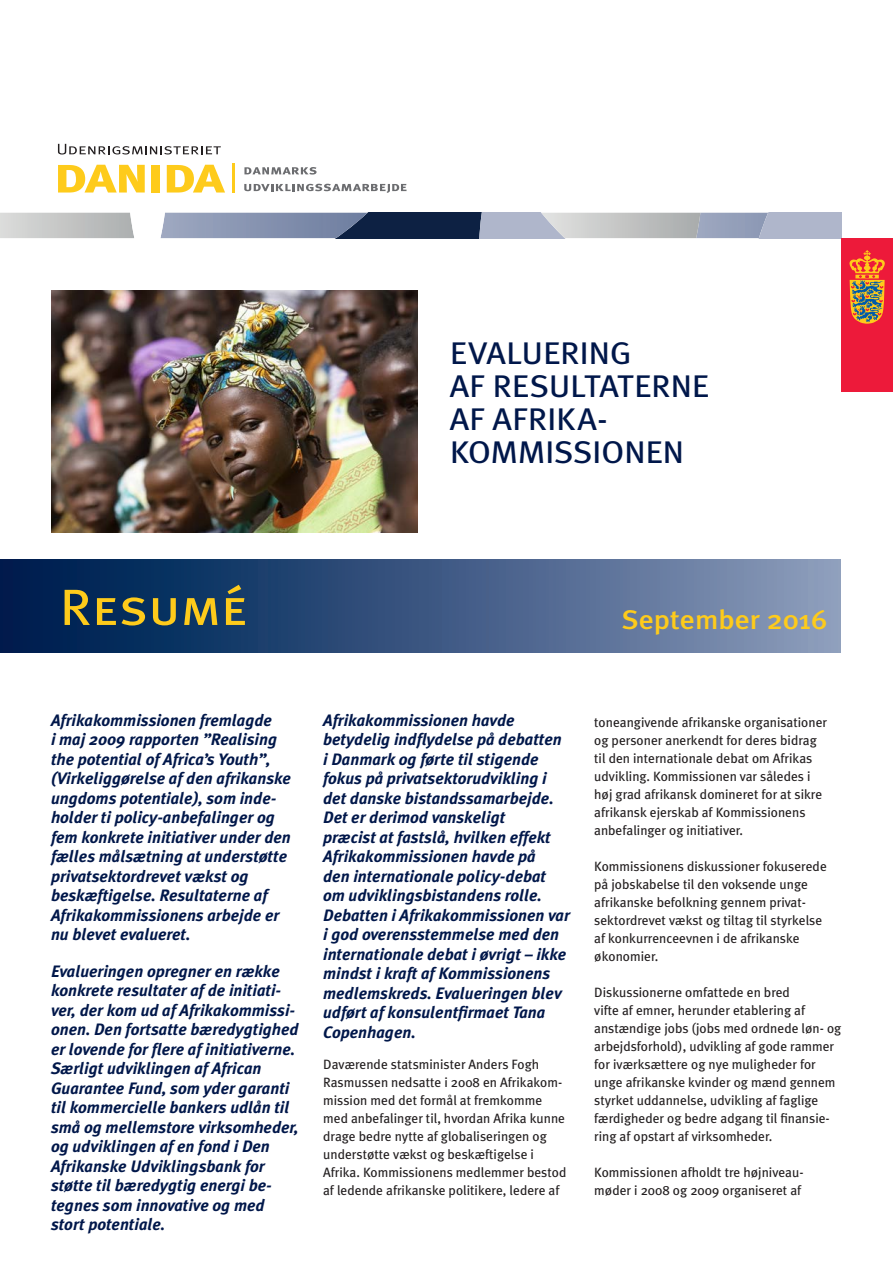
<style>
.page{position:relative;width:893px;height:1263px;background:#fff}
.page>*{position:absolute;margin:0;border:0;box-sizing:border-box;transform-origin:0 0}
.t1{font:51px "Meta Plus Book Caps";color:#fecb1b;scale:1.1 1}
.t2{font:31.35px/33px "Meta Plus";letter-spacing:.01em;color:#00174a;scale:1.09 1}
.t3{font:500 27px "Meta Plus";color:#fecb1b;scale:1.1 1}
.t4{font:italic 700 16.5px/19.5px "Meta Plus";color:#00174a}
.t5{font:13.5px/18px "Meta Plus";color:#231f20}
</style>
<div class="page">
<svg style="left:244px;top:167px;width:73px;height:8px"></svg>
<svg style="left:244px;top:184px;width:162px;height:9px"></svg>
<svg style="left:58px;top:165px;width:87px;height:28px"></svg>
<div style="left:152px;top:165px;width:8px;height:28px;background:#fecb1b"></div>
<svg style="left:167px;top:165px;width:58px;height:28px"></svg>
<hr style="left:232px;top:164px;width:2px;height:29px;background:#fecb1b">
<svg style="left:58px;top:144px;width:163px;height:10px"></svg>
<svg style="left:0;top:213px;width:842px;height:25px;background:#959dae"></svg>
<div style="left:842px;top:238px;width:51px;height:153px;background:#ed1a3a"></div>
<svg style="left:849px;top:250px;width:36px;height:74px"></svg>
<img style="left:51px;top:290px;width:366px;height:242px">
<div style="left:0;top:559px;width:840px;height:94px;background:linear-gradient(to right,#00174a,#8a9aba)"></div>
<svg style="left:227px;top:585px;width:14px;height:9px"></svg>
<h2 class="t2" style="left:450px;top:337px;width:236px">Evaluering<br>af resultaterne af Afrika&shy;kommissionen</h2>
<h1 class="t1" style="left:60px;top:578px;width:173px">Resume</h1>
<h3 class="t3" style="left:622px;top:604px;width:188px">September 2016</h3>
<p class="t4" style="left:51px;top:710px;width:242px">Afrikakommissionen fremlagde<br>i maj 2009 rapporten ”Realising the potential of Africa’s Youth”, (Virkeliggørelse af den afrikanske ungdoms potentiale), som inde&shy;holder ti policy-anbefalinger og fem konkrete initiativer under den fælles målsætning at understøtte privatsektordrevet vækst og beskæftigelse. Resultaterne af<br>Afrikakommissionens arbejde er nu blevet evalueret.</p>
<p class="t4" style="left:51px;top:961px;width:249px">Evalueringen opregner en række konkrete resultater af de initiati&shy;ver, der kom ud af Afrikakommissi&shy;onen. Den fortsatte bæredygtighed er lovende for flere af initiativerne.<br>Særligt udviklingen af African<br>Guarantee Fund, som yder garanti til kommercielle bankers udlån til små og mellemstore virksomheder, og udviklingen af en fond i Den<br>Afrikanske Udviklingsbank for støtte til bæredygtig energi be&shy;tegnes som innovative og med stort potentiale.</p>
<p class="t4" style="left:323px;top:710px;width:248px">Afrikakommissionen havde betydelig indflydelse på debatten i Danmark og førte til stigende fokus på privatsektorudvikling i det danske bistandssamarbejde.<br>Det er derimod vanskeligt<br>præcist at fastslå, hvilken effekt<br>Afrikakommissionen havde på<br>den internationale policy-debat om udviklingsbistandens rolle.<br>Debatten i Afrikakommissionen var i god overensstemmelse med den internationale debat i øvrigt – ikke mindst i kraft af Kommissionens medlemskreds. Evalueringen blev udført af konsulentfirmaet Tana<br>Copenhagen.</p>
<p class="t5" style="left:323px;top:1055px;width:245px">Daværende statsminister Anders Fogh Rasmussen nedsatte i 2008 en Afrikakom&shy;mission med det formål at fremkomme med anbefalinger til, hvordan Afrika kunne drage bedre nytte af globaliseringen og understøtte vækst og beskæftigelse i Afrika. Kommissionens medlemmer bestod af ledende afrikanske politikere, ledere af</p>
<p class="t5" style="left:594px;top:713px;width:234px">toneangivende afrikanske organisationer og personer anerkendt for deres bidrag til den internationale debat om Afrikas udvikling. Kommissionen var således i høj grad afrikansk domineret for at sikre afrikansk ejerskab af Kommissionens anbefalinger og initiativer.</p>
<p class="t5" style="left:594px;top:857px;width:234px">Kommissionens diskussioner fokuserede på jobskabelse til den voksende unge afrikanske befolkning gennem privat&shy;sektordrevet vækst og tiltag til styrkelse af konkurrenceevnen i de afrikanske økonomier.</p>
<p class="t5" style="left:594px;top:983px;width:249px">Diskussionerne omfattede en bred<br>vifte af emner, herunder etablering af anstændige jobs (jobs med ordnede løn- og arbejdsforhold), udvikling af gode rammer for iværksættere og nye muligheder for unge afrikanske kvinder og mænd gennem styrket uddannelse, udvikling af faglige færdigheder og bedre adgang til finansie&shy;ring af opstart af virksomheder.</p>
<p class="t5" style="left:594px;top:1163px;width:211px">Kommissionen afholdt tre højniveau&shy;møder i 2008 og 2009 organiseret af</p>
</div>
